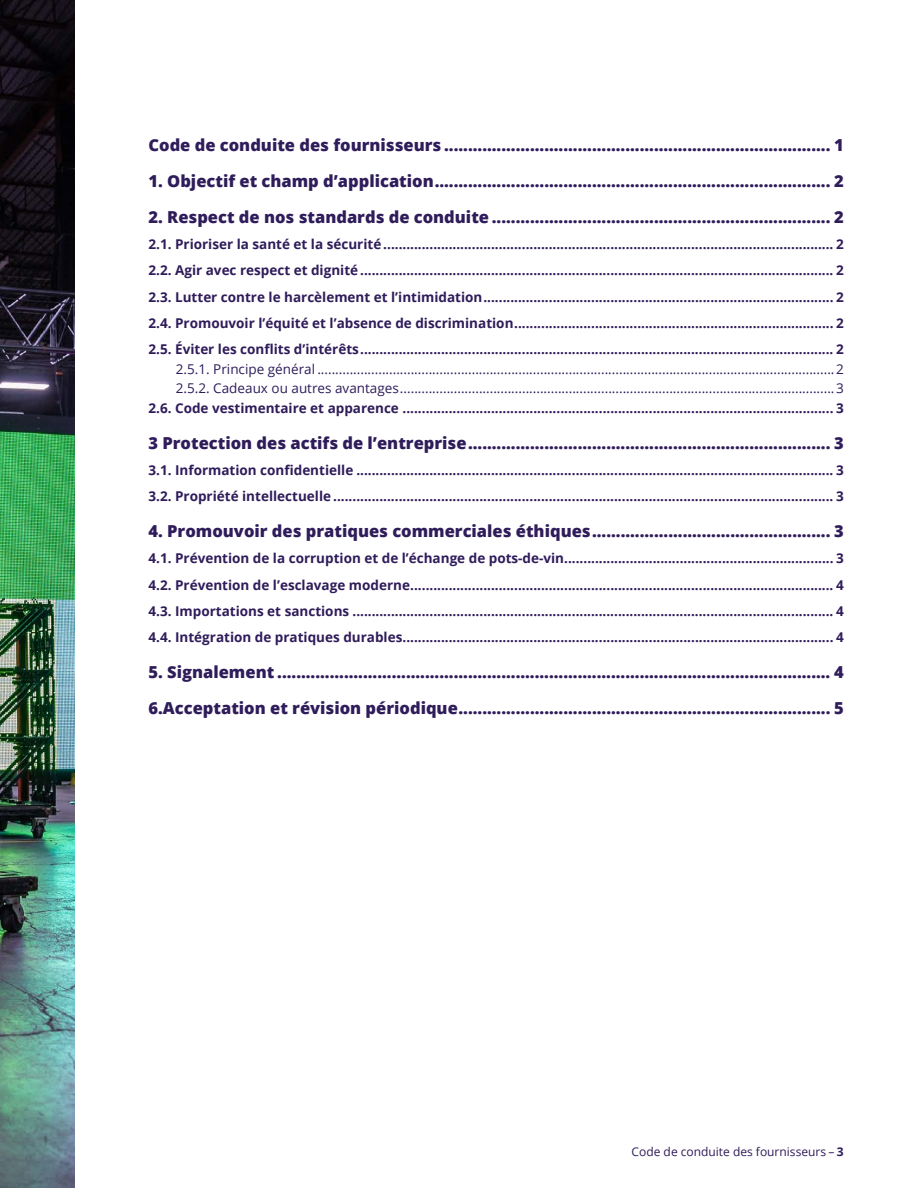
<style>
.page{position:relative;width:918px;height:1188px;background:#fff}
.page>*{position:absolute;margin:0;border:0;box-sizing:border-box;transform-origin:0 0}
.t1{font:800 16.5px/36px "Open Sans";color:#2f1c5a}
.t2{font:700 13.5px/26.2px "Open Sans";color:#2f1c5a;text-align:justify}
.t3{font:13.5px/19.5px "Open Sans";color:#2f1c5a}
.t4{font:12px "Open Sans";color:#2f1c5a}
.s1{font-weight:700}
</style>
<div class="page">
<img style="left:0;top:0;width:74px;height:1188px">
<p class="t1" style="left:148px;top:126px;width:697px">Code de conduite des fournisseurs ................................................................................. 1</p>
<p class="t1" style="left:149px;top:162px;width:697px">1. Objectif et champ d’application................................................................................... 2</p>
<p class="t1" style="left:149px;top:198px;width:697px">2. Respect de nos standards de conduite ....................................................................... 2</p>
<p class="t2" style="left:148px;top:231px;width:697px">2.1. Prioriser la santé et la sécurité..................................................................................................................... 2<br>2.2. Agir avec respect et dignité ........................................................................................................................... 2<br>2.3. Lutter contre le harcèlement et l’intimidation........................................................................................... 2<br>2.4. Promouvoir l’équité et l’absence de discrimination................................................................................... 2<br>2.5. Éviter les conflits d’intérêts........................................................................................................................... 2</p>
<p class="t3" style="left:176px;top:359px;width:669px">2.5.1. Principe général ................................................................................................................................................2<br>2.5.2. Cadeaux ou autres avantages.........................................................................................................................3</p>
<p class="t2" style="left:149px;top:394px;width:697px">2.6. Code vestimentaire et apparence ................................................................................................................ 3</p>
<p class="t1" style="left:148px;top:424px;width:697px">3 Protection des actifs de l’entreprise............................................................................ 3</p>
<p class="t2" style="left:148px;top:457px;width:697px">3.1. Information confidentielle ............................................................................................................................ 3<br>3.2. Propriété intellectuelle .................................................................................................................................. 3</p>
<p class="t1" style="left:148px;top:512px;width:697px">4. Promouvoir des pratiques commerciales éthiques.................................................. 3</p>
<p class="t2" style="left:148px;top:545px;width:697px">4.1. Prévention de la corruption et de l’échange de pots-de-vin...................................................................... 3<br>4.2. Prévention de l’esclavage moderne.............................................................................................................. 4<br>4.3. Importations et sanctions ............................................................................................................................. 4<br>4.4. Intégration de pratiques durables................................................................................................................ 4</p>
<p class="t1" style="left:148px;top:653px;width:697px">5. Signalement .................................................................................................................... 4<br>6.Acceptation et révision périodique.............................................................................. 5</p>
<p class="t4" style="left:632px;top:1143px;width:214px">Code de conduite des fournisseurs – <span class="s1">3</span></p>
</div>
